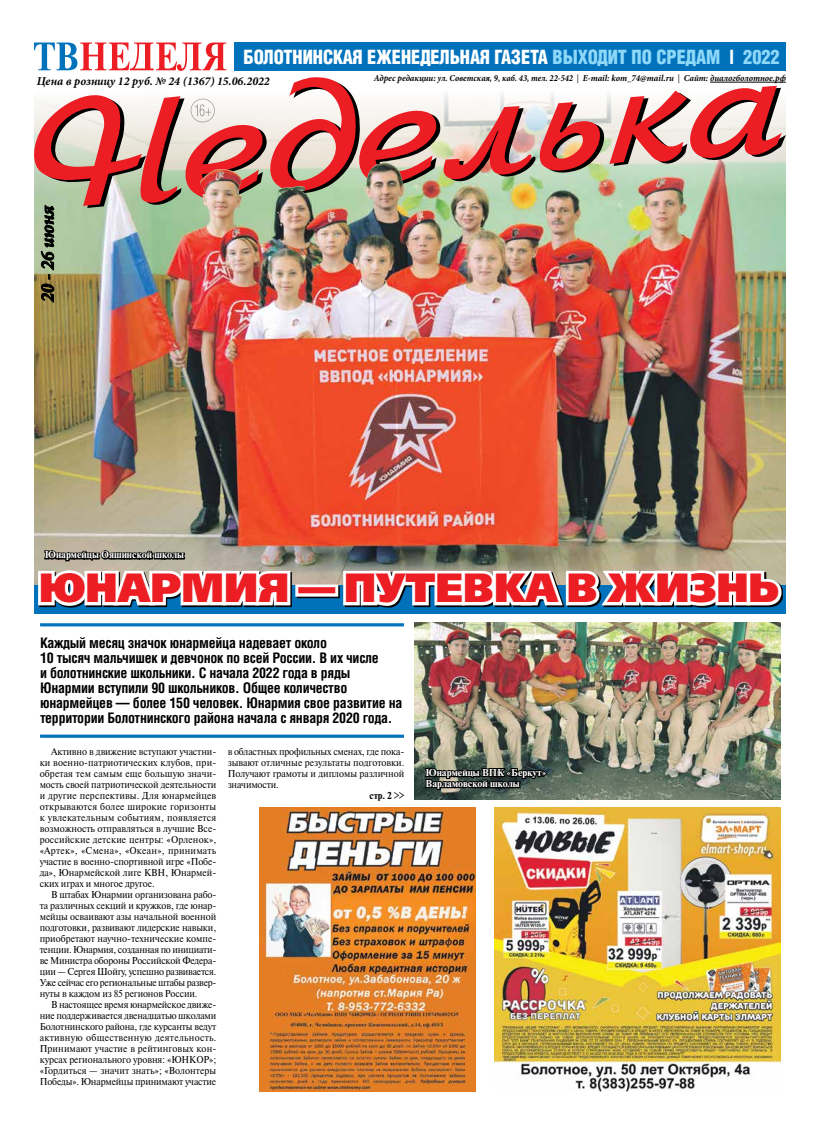
<style>
.page{position:relative;width:820px;height:1134px;background:#fff}
.page>*{position:absolute;margin:0;border:0;box-sizing:border-box;transform-origin:0 0}
.t1{font:40.7px "Free Set Black C";color:#ed1d24}
.t2{font:19px "AG Letterica Demi Condensed C";color:#fff;scale:.96 1}
.t3{font:italic 700 19px "Minion Pro";color:#000;scale:.96 1}
.t4{font:700 14px/15px "AG Letterica Condensed C";letter-spacing:-.02em;color:#000}
.t5{font:italic 700 12px "Minion Pro";color:#000}
.t6{font:10px/11px "Newton C";letter-spacing:-.01em;color:#000;text-align:justify;scale:.94 1}
.t7{font:700 10px/11px "Newton C";color:#fff}
.t8{font:700 10px "Newton C";color:#000;scale:.95 1}
.t9{font:italic 700 9.2px "Minion Pro";color:#000;scale:.96 1}
.s1{color:#8ed8f8}
.s2{font-weight:400;font-style:normal}
</style>
<div class="page">
<img style="left:34px;top:206px;width:751px;height:379px">
<div style="left:234px;top:43px;width:551px;height:28px;background:#0072bc"></div>
<svg style="left:34px;top:43px;width:192px;height:28px"></svg>
<svg style="left:41px;top:208px;width:13px;height:95px"></svg>
<img style="left:34px;top:77px;width:747px;height:129px">
<div style="left:34px;top:585px;width:751px;height:29px;background:#0072bc"></div>
<svg style="left:293px;top:572px;width:47px;height:27px"></svg>
<svg style="left:35px;top:528px;width:258px;height:80px"></svg>
<div style="left:295px;top:584px;width:43px;height:13px;border:6px solid #fff"></div>
<svg style="left:340px;top:566px;width:444px;height:42px"></svg>
<img style="left:259px;top:808px;width:216px;height:283px">
<img style="left:494px;top:808px;width:286px;height:283px">
<hr style="left:40px;top:623px;width:364px;height:3px;background:#0072bc">
<hr style="left:40px;top:735px;width:364px;height:3px;background:#0072bc">
<img style="left:199px;top:163px;width:204px;height:48px">
<img style="left:414px;top:622px;width:366px;height:177px">
<svg style="left:424px;top:746px;width:125px;height:45px"></svg>
<h2 class="t2" style="left:243px;top:45px;width:560px">БОЛОТНИНСКАЯ ЕЖЕНЕДЕЛЬНАЯ ГАЗЕТА <span class="s1">ВЫХОДИТ ПО СРЕДАМ</span> | <span class="s1">2022</span></h2>
<p class="t5" style="left:37px;top:73px;width:234px">Цена в розницу 12 руб. № 24 (1367) 15.06.2022</p>
<p class="t9" style="left:374px;top:72px;width:430px">Адрес редакции: ул. Советская, 9, каб. 43, тел. 22-542 <span class="s2">|</span> E-mail: kom_74@mail.ru <span class="s2">|</span> Сайт: диалогболотное.рф</p>
<h2 class="t3" style="left:34px;top:302px;width:103px;rotate:-90deg">20 - 26 июня</h2>
<p class="t7" style="left:45px;top:549px;width:141px">Юнармейцы Ояшинской школы</p>
<h1 class="t1" style="left:39px;top:562px;width:741px">ЮНАРМИЯ — ПУТЕВКА В ЖИЗНЬ</h1>
<p class="t4" style="left:40px;top:635px;width:363px">Каждый месяц значок юнармейца надевает около<br>10 тысяч мальчишек и девчонок по всей России. В их числе<br>и болотнинские школьники. С начала 2022 года в ряды Юнармии вступили 90 школьников. Общее количество юнармейцев — более 150 человек. Юнармия свое развитие на территории Болотнинского района начала с января 2020 года.</p>
<p class="t6" style="left:40px;top:746px;width:189px;text-indent:11px">Активно в движение вступают участни&shy;ки военно-патриотических клубов, при&shy;обретая тем самым еще большую значи&shy;мость своей патриотической деятельности и другие перспективы. Для юнармейцев открываются более широкие горизонты к увлекательным событиям, появляется возможность отправляться в лучшие Все&shy;российские детские центры: «Орленок», «Артек», «Смена», «Океан», принимать участие в военно-спортивной игре «Побе&shy;да», Юнармейской лиге КВН, Юнармей&shy;ских играх и многое другое.</p>
<p class="t6" style="left:40px;top:889px;width:189px;text-indent:11px">В штабах Юнармии организована рабо&shy;та различных секций и кружков, где юнар&shy;мейцы осваивают азы начальной военной подготовки, развивают лидерские навыки, приобретают научно-технические компе&shy;тенции. Юнармия, созданная по инициати&shy;ве Министра обороны Российской Федера&shy;ции — Сергея Шойгу, успешно развивается.<br>Уже сейчас его региональные штабы развер&shy;нуты в каждом из 85 регионов России.</p>
<p class="t6" style="left:40px;top:999px;width:189px;text-indent:11px">В настоящее время юнармейское движе&shy;ние поддерживается двенадцатью школами Болотнинского района, где курсанты ведут активную общественную деятельность.<br>Принимают участие в рейтинговых кон&shy;курсах регионального уровня: «ЮНКОР»; «Гордиться — значит знать»; «Волонтеры Победы». Юнармейцы принимают участие</p>
<p class="t6" style="left:227px;top:746px;width:189px">в областных профильных сменах, где пока&shy;зывают отличные результаты подготовки.<br>Получают грамоты и дипломы различной значимости.</p>
<p class="t8" style="left:369px;top:790px;width:38px">стр. 2 &gt;&gt;</p>
<p class="t7" style="left:425px;top:767px;width:122px">Юнармейцы ВПК «Беркут»<br>Варламовской школы</p>
</div>
